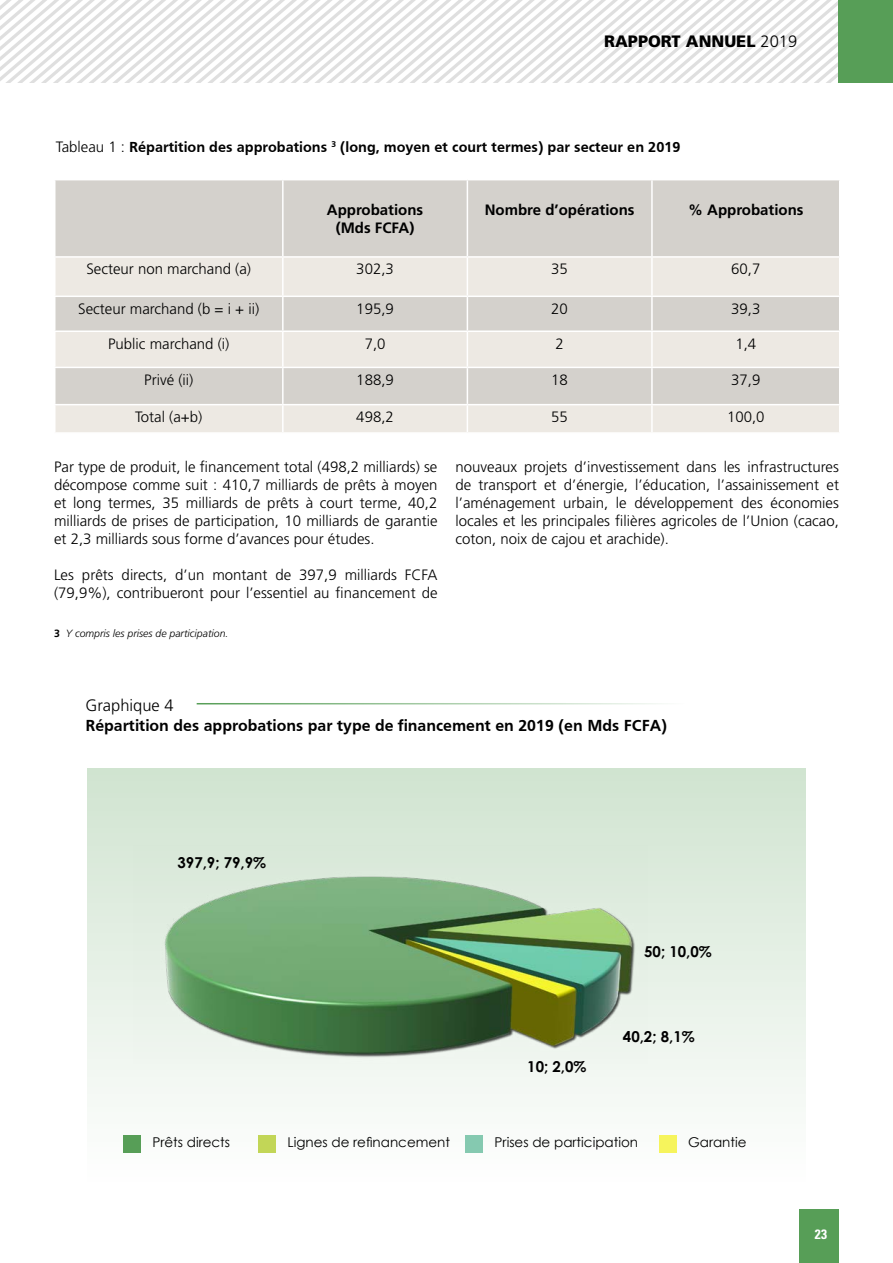
<style>
.page{position:relative;width:893px;height:1263px;background:#fff}
.page>*{position:absolute;margin:0;border:0;box-sizing:border-box;transform-origin:0 0}
.t1{font:700 16.5px "Frutiger";color:#000}
.t2{font:900 16.5px "Frutiger";color:#000}
.t3{font:300 16.5px "Frutiger";color:#000}
.t4{font:300 15px/18px "Frutiger";color:#000;text-align:justify}
.t5{font:700 15px "Frutiger";color:#000}
.t6{font:700 15px/18px "Frutiger";color:#000;text-align:center}
.t7{font:700 15px "Century Gothic";color:#000}
.t8{font:13.5px "Century Gothic";color:#000}
.t9{font:700 condensed 13.5px "Univers LT Std";color:#fff}
.t10{font:italic 300 10.5px "Frutiger";color:#000}
.s1{font-weight:300}
.s2{font-weight:700;font-style:normal}
</style>
<div class="page">
<div style="left:799px;top:1209px;width:40px;height:54px;background:#579e57"></div>
<svg style="left:537px;top:0;width:301px;height:83px"></svg>
<svg style="left:0;top:0;width:537px;height:83px"></svg>
<div style="left:838px;top:0;width:55px;height:83px;background:#579e57"></div>
<div style="left:87px;top:768px;width:719px;height:428px;background:linear-gradient(to bottom,#d0e4d0,#fff)"></div>
<div style="left:56px;top:180px;width:783px;height:76px;background:#d4d1cc"></div>
<svg style="left:56px;top:258px;width:783px;height:174px;background:#e3dfd9"></svg>
<hr style="left:282px;top:180px;width:2px;height:76px;background:#fff">
<hr style="left:467px;top:180px;width:1px;height:76px;background:#fff">
<hr style="left:651px;top:180px;width:2px;height:76px;background:#fff">
<hr style="left:282px;top:368px;width:2px;height:36px;background:#fff">
<hr style="left:467px;top:368px;width:1px;height:36px;background:#fff">
<hr style="left:651px;top:368px;width:2px;height:36px;background:#fff">
<hr style="left:282px;top:297px;width:2px;height:33px;background:#fff">
<hr style="left:467px;top:297px;width:1px;height:33px;background:#fff">
<hr style="left:651px;top:297px;width:2px;height:33px;background:#fff">
<hr style="left:282px;top:258px;width:2px;height:38px;background:#fff">
<hr style="left:467px;top:258px;width:1px;height:38px;background:#fff">
<hr style="left:651px;top:258px;width:2px;height:38px;background:#fff">
<hr style="left:54px;top:296px;width:229px;height:1px;background:#fff">
<hr style="left:283px;top:296px;width:184px;height:1px;background:#fff">
<hr style="left:467px;top:296px;width:185px;height:1px;background:#fff">
<hr style="left:652px;top:296px;width:188px;height:1px;background:#fff">
<hr style="left:54px;top:330px;width:229px;height:2px;background:#fff">
<hr style="left:283px;top:330px;width:184px;height:2px;background:#fff">
<hr style="left:467px;top:330px;width:185px;height:2px;background:#fff">
<hr style="left:652px;top:330px;width:188px;height:2px;background:#fff">
<hr style="left:282px;top:332px;width:2px;height:35px;background:#fff">
<hr style="left:467px;top:332px;width:1px;height:35px;background:#fff">
<hr style="left:651px;top:332px;width:2px;height:35px;background:#fff">
<hr style="left:54px;top:367px;width:229px;height:1px;background:#fff">
<hr style="left:283px;top:367px;width:184px;height:1px;background:#fff">
<hr style="left:467px;top:367px;width:185px;height:1px;background:#fff">
<hr style="left:652px;top:367px;width:188px;height:1px;background:#fff">
<hr style="left:54px;top:404px;width:229px;height:1px;background:#fff">
<hr style="left:283px;top:404px;width:184px;height:1px;background:#fff">
<hr style="left:467px;top:404px;width:185px;height:1px;background:#fff">
<hr style="left:652px;top:404px;width:188px;height:1px;background:#fff">
<hr style="left:282px;top:405px;width:2px;height:27px;background:#fff">
<svg style="left:467px;top:405px;width:1px;height:27px"></svg>
<hr style="left:651px;top:405px;width:2px;height:27px;background:#fff">
<div style="left:124px;top:1135px;width:17px;height:17px;background:#579e57"></div>
<div style="left:259px;top:1135px;width:17px;height:17px;background:#c2d657"></div>
<div style="left:466px;top:1135px;width:17px;height:17px;background:#85c9b0"></div>
<div style="left:659px;top:1135px;width:17px;height:17px;background:#f6f45c"></div>
<hr style="left:197px;top:703px;width:488px;height:1px;background:#579e57">
<img style="left:134px;top:845px;width:513px;height:219px">
<p class="t2" style="left:604px;top:31px;width:195px">RAPPORT ANNUEL <span class="s1">2019</span></p>
<p class="t5" style="left:56px;top:138px;width:626px"><span class="s1">Tableau 1 :</span> Répartition des approbations <sup>3</sup> (long, moyen et court termes) par secteur en 2019</p>
<p class="t6" style="left:327px;top:201px;width:98px">Approbations (Mds FCFA)</p>
<p class="t6" style="left:485px;top:201px;width:151px">Nombre d’opérations</p>
<p class="t6" style="left:688px;top:201px;width:117px">% Approbations</p>
<p class="t4" style="left:86px;top:260px;width:166px">Secteur non marchand (a)</p>
<p class="t4" style="left:356px;top:260px;width:39px">302,3</p>
<p class="t4" style="left:551px;top:260px;width:18px">35</p>
<p class="t4" style="left:731px;top:260px;width:31px">60,7</p>
<p class="t4" style="left:78px;top:300px;width:183px">Secteur marchand (b = i + ii)</p>
<p class="t4" style="left:356px;top:300px;width:39px">195,9</p>
<p class="t4" style="left:551px;top:300px;width:18px">20</p>
<p class="t4" style="left:731px;top:300px;width:31px">39,3</p>
<p class="t4" style="left:108px;top:334px;width:123px">Public marchand (i)</p>
<p class="t4" style="left:365px;top:334px;width:22px">7,0</p>
<p class="t4" style="left:555px;top:334px;width:10px">2</p>
<p class="t4" style="left:735px;top:334px;width:22px">1,4</p>
<p class="t4" style="left:144px;top:371px;width:51px">Privé (ii)</p>
<p class="t4" style="left:356px;top:371px;width:39px">188,9</p>
<p class="t4" style="left:551px;top:371px;width:18px">18</p>
<p class="t4" style="left:731px;top:371px;width:31px">37,9</p>
<p class="t4" style="left:135px;top:408px;width:69px">Total (a+b)</p>
<p class="t4" style="left:356px;top:408px;width:39px">498,2</p>
<p class="t4" style="left:551px;top:408px;width:18px">55</p>
<p class="t4" style="left:727px;top:408px;width:39px">100,0</p>
<p class="t4" style="left:54px;top:458px;width:385px">Par type de produit, le financement total (498,2 milliards) se décompose comme suit : 410,7 milliards de prêts à moyen et long termes, 35 milliards de prêts à court terme, 40,2 milliards de prises de participation, 10 milliards de garantie et 2,3 milliards sous forme d’avances pour études.</p>
<p class="t4" style="left:54px;top:566px;width:385px">Les prêts directs, d’un montant de 397,9 milliards FCFA (79,9%), contribueront pour l’essentiel au financement de</p>
<p class="t10" style="left:54px;top:627px;width:176px"><span class="s2">3</span> Y compris les prises de participation.</p>
<p class="t4" style="left:455px;top:458px;width:385px">nouveaux projets d’investissement dans les infrastructures de transport et d’énergie, l’éducation, l’assainissement et l’aménagement urbain, le développement des économies locales et les principales filières agricoles de l’Union (cacao, coton, noix de cajou et arachide).</p>
<p class="t3" style="left:85px;top:696px;width:90px">Graphique 4</p>
<p class="t1" style="left:85px;top:716px;width:583px">Répartition des approbations par type de financement en 2019 (en Mds FCFA)</p>
<p class="t7" style="left:178px;top:853px;width:90px">397,9; 79,9%</p>
<p class="t7" style="left:527px;top:1057px;width:61px">10; 2,0%</p>
<p class="t7" style="left:644px;top:942px;width:69px">50; 10,0%</p>
<p class="t7" style="left:623px;top:1027px;width:73px">40,2; 8,1%</p>
<p class="t8" style="left:152px;top:1134px;width:79px">Prêts directs</p>
<p class="t8" style="left:287px;top:1134px;width:164px">Lignes de refinancement</p>
<p class="t8" style="left:495px;top:1134px;width:145px">Prises de participation</p>
<p class="t8" style="left:688px;top:1134px;width:60px">Garantie</p>
<p class="t9" style="left:815px;top:1226px;width:14px">23</p>
</div>
